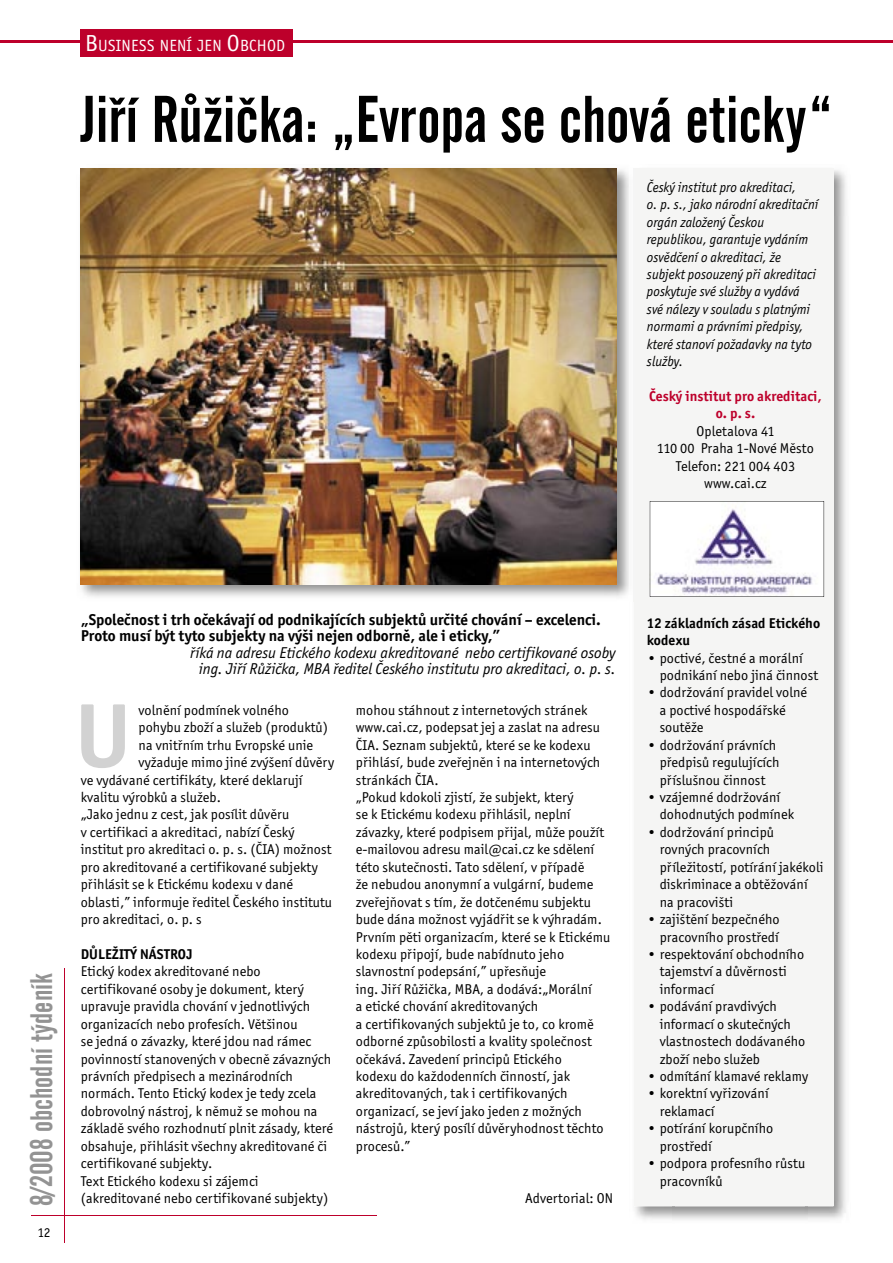
<style>
.page{position:relative;width:893px;height:1263px;background:#fff}
.page>*{position:absolute;margin:0;border:0;box-sizing:border-box;transform-origin:0 0}
.t1{font:700 90.6px "Officina San Itc TCE";color:#d2d2d2}
.t2{font:65.25px "Alternate Gothic No 2 BT";color:#000}
.t3{font:30.9px "Alternate Gothic No 2 BT";color:#939393}
.t4{font:16.35px "Officina San Itc TCE";letter-spacing:.01em;color:#fff}
.t5{font:700 15.75px/16.5px "Officina San Itc TCE";color:#000}
.t6{font:italic 15.75px/16.5px "Officina San Itc TCE";color:#000;text-align:center}
.t7{font:14.25px/17.4px "Officina San Itc TCE";letter-spacing:.005em;color:#000}
.t8{font:italic 14.25px/17.4px "Officina San Itc TCE";letter-spacing:.005em;color:#000;scale:.95 1}
.t9{font:700 14.25px/17.4px "Officina San Itc TCE";letter-spacing:.005em;color:#000}
.t10{font:700 14.25px/17.4px "Officina San Itc TCE";letter-spacing:.005em;color:#bd002b;text-align:center}
.t11{font:13.5px "Officina San Itc TCE";color:#000}
.s1{font-size:23.25px}
</style>
<div class="page">
<hr style="left:0;top:40px;width:893px;height:3px;background:#bd002b">
<img style="left:833px;top:168px;width:13px;height:49px">
<img style="left:807px;top:217px;width:39px;height:1003px">
<img style="left:633px;top:601px;width:40px;height:619px">
<div style="left:634px;top:168px;width:199px;height:1038px;background:#f5f5f4"></div>
<hr style="left:65px;top:967px;width:1px;height:275px;background:#bd002b">
<hr style="left:32px;top:1215px;width:345px;height:1px;background:#bd002b">
<div style="left:81px;top:30px;width:212px;height:27px;background:#bd002b"></div>
<img style="left:80px;top:168px;width:549px;height:429px">
<img style="left:81px;top:168px;width:536px;height:416px">
<svg style="left:650px;top:501px;width:174px;height:96px"></svg>
<p class="t4" style="left:85px;top:36px;width:202px"><span class="s1">B</span>USINESS NENÍ JEN <span class="s1">O</span>BCHOD</p>
<h2 class="t2" style="left:81px;top:83px;width:753px">Jiří Růžička: „Evropa se chová eticky“</h2>
<p class="t8" style="left:647px;top:179px;width:182px">Český institut pro akreditaci,<br>o. p. s., jako národní akreditační orgán založený Českou republikou, garantuje vydáním osvědčení o akreditaci, že subjekt posouzený při akreditaci poskytuje své služby a vydává své nálezy v souladu s platnými normami a právními předpisy, které stanoví požadavky na tyto služby.</p>
<p class="t10" style="left:649px;top:387px;width:174px">Český institut pro akreditaci, o. p. s.</p>
<p class="t7" style="left:657px;top:422px;width:159px;text-align:center">Opletalova 41<br>110 00 Praha 1-Nové Město<br>Telefon: 221 004 403 www.cai.cz</p>
<h3 class="t3" style="left:24px;top:1206px;width:234px;rotate:-90deg">8/2008 obchodní týdeník</h3>
<p class="t11" style="left:37px;top:1224px;width:15px">12</p>
<p class="t5" style="left:81px;top:611px;width:522px">„Společnost i trh očekávají od podnikajících subjektů určité chování – excelenci.<br>Proto musí být tyto subjekty na výši nejen odborně, ale i eticky,”</p>
<p class="t6" style="left:190px;top:645px;width:427px">říká na adresu Etického kodexu akreditované nebo certifikované osoby ing. Jiří Růžička, MBA ředitel Českého institutu pro akreditaci, o. p. s.</p>
<h1 class="t1" style="left:75px;top:679px;width:57px">U</h1>
<p class="t7" style="left:139px;top:701px;width:152px">volnění podmínek volného</p>
<p class="t7" style="left:139px;top:719px;width:191px">pohybu zboží a služeb (produktů)</p>
<p class="t7" style="left:139px;top:736px;width:176px">na vnitřním trhu Evropské unie</p>
<p class="t7" style="left:139px;top:754px;width:197px">vyžaduje mimo jiné zvýšení důvěry</p>
<p class="t7" style="left:81px;top:771px;width:223px">ve vydávané certifikáty, které deklarují</p>
<p class="t7" style="left:81px;top:789px;width:142px">kvalitu výrobků a služeb.</p>
<p class="t7" style="left:81px;top:806px;width:210px">„Jako jednu z cest, jak posílit důvěru</p>
<p class="t7" style="left:81px;top:823px;width:215px">v certifikaci a akreditaci, nabízí Český</p>
<p class="t7" style="left:81px;top:841px;width:252px">institut pro akreditaci o. p. s. (ČIA) možnost</p>
<p class="t7" style="left:81px;top:858px;width:239px">pro akreditované a certifikované subjekty</p>
<p class="t7" style="left:81px;top:876px;width:214px">přihlásit se k Etickému kodexu v dané</p>
<p class="t7" style="left:81px;top:893px;width:253px">oblasti,” informuje ředitel Českého institutu</p>
<p class="t7" style="left:81px;top:911px;width:122px">pro akreditaci, o. p. s</p>
<p class="t9" style="left:81px;top:945px;width:113px">DŮLEŽITÝ NÁSTROJ</p>
<p class="t7" style="left:81px;top:963px;width:254px">Etický kodex akreditované nebo certifikované osoby je dokument, který upravuje pravidla chování v jednotlivých organizacích nebo profesích. Většinou<br>se jedná o závazky, které jdou nad rámec povinností stanovených v obecně závazných právních předpisech a mezinárodních normách. Tento Etický kodex je tedy zcela dobrovolný nástroj, k němuž se mohou na základě svého rozhodnutí plnit zásady, které obsahuje, přihlásit všechny akreditované či certifikované subjekty.<br>Text Etického kodexu si zájemci (akreditované nebo certifikované subjekty)</p>
<p class="t7" style="left:356px;top:701px;width:256px">mohou stáhnout z internetových stránek www.cai.cz, podepsat jej a zaslat na adresu ČIA. Seznam subjektů, které se ke kodexu přihlásí, bude zveřejněn i na internetových stránkách ČIA.<br>„Pokud kdokoli zjistí, že subjekt, který<br>se k Etickému kodexu přihlásil, neplní závazky, které podpisem přijal, může použít e-mailovou adresu mail@cai.cz ke sdělení této skutečnosti. Tato sdělení, v případě<br>že nebudou anonymní a vulgární, budeme zveřejňovat s tím, že dotčenému subjektu bude dána možnost vyjádřit se k výhradám.<br>Prvním pěti organizacím, které se k Etickému kodexu připojí, bude nabídnuto jeho slavnostní podepsání,” upřesňuje<br>ing. Jiří Růžička, MBA, a dodává:„Morální<br>a etické chování akreditovaných<br>a certifikovaných subjektů je to, co kromě odborné způsobilosti a kvality společnost očekává. Zavedení principů Etického<br>kodexu do každodenních činností, jak akreditovaných, tak i certifikovaných organizací, se jeví jako jeden z možných nástrojů, který posílí důvěryhodnost těchto procesů.”</p>
<p class="t7" style="left:525px;top:1189px;width:89px">Advertorial: ON</p>
<p class="t9" style="left:647px;top:614px;width:175px">12 základních zásad Etického kodexu</p>
<p class="t7" style="left:660px;top:649px;width:160px;text-indent:-13px">• poctivé, čestné a morální podnikání nebo jiná činnost</p>
<p class="t7" style="left:660px;top:684px;width:149px;text-indent:-13px">• dodržování pravidel volné a poctivé hospodářské soutěže</p>
<p class="t7" style="left:660px;top:736px;width:121px;text-indent:-13px">• dodržování právních předpisů regulujících příslušnou činnost</p>
<p class="t7" style="left:660px;top:789px;width:136px;text-indent:-13px">• vzájemné dodržování dohodnutých podmínek</p>
<p class="t7" style="left:660px;top:823px;width:165px;text-indent:-13px">• dodržování principů<br>rovných pracovních příležitostí, potírání jakékoli diskriminace a obtěžování na pracovišti</p>
<p class="t7" style="left:647px;top:911px;width:134px;text-align:right">• zajištění bezpečného pracovního prostředí</p>
<p class="t7" style="left:660px;top:945px;width:146px;text-indent:-13px">• respektování obchodního tajemství a důvěrnosti informací</p>
<p class="t7" style="left:660px;top:998px;width:147px;text-indent:-13px">• podávání pravdivých informací o skutečných vlastnostech dodávaného zboží nebo služeb</p>
<p class="t7" style="left:647px;top:1067px;width:163px">• odmítání klamavé reklamy</p>
<p class="t7" style="left:660px;top:1085px;width:111px;text-indent:-13px">• korektní vyřizování reklamací</p>
<p class="t7" style="left:660px;top:1120px;width:115px;text-indent:-13px">• potírání korupčního prostředí</p>
<p class="t7" style="left:660px;top:1155px;width:147px;text-indent:-13px">• podpora profesního růstu pracovníků</p>
</div>
